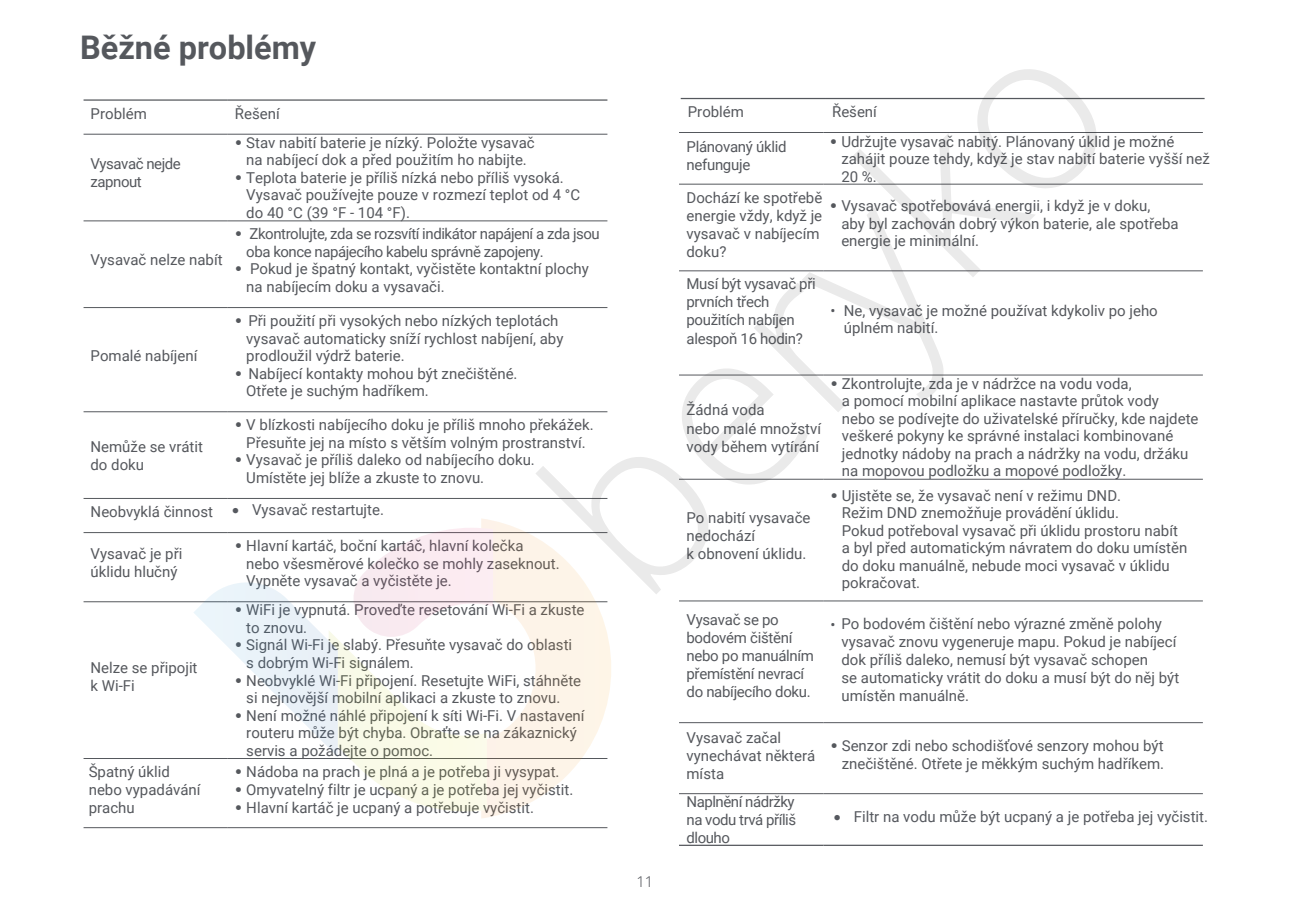
<style>
.page{position:relative;width:1290px;height:922px;background:#fff}
.page>*{position:absolute;margin:0;border:0;box-sizing:border-box;transform-origin:0 0}
.t1{font:700 32.5px "Roboto";color:#55585d}
.t2{font:15px/17.5px "Roboto";color:#55585d}
.t3{font:15px/18px "Roboto";letter-spacing:-.02em;color:#55585d}
.t4{font:15px/18px "Roboto";letter-spacing:-.03em;color:#55585d}
.t5{font:15px "Roboto";color:#56595f}
.t6{font:300 15px "Noto Sans";color:#55585d}
.s1{font-family:"Ping Fang SC"}
</style>
<div class="page">
<hr style="left:825px;top:98px;width:379px;height:1px;background:#55585d">
<hr style="left:84px;top:99px;width:144px;height:2px;background:#55585d">
<hr style="left:228px;top:99px;width:379px;height:2px;background:#55585d">
<hr style="left:84px;top:134px;width:144px;height:1px;background:#55585d">
<hr style="left:228px;top:134px;width:379px;height:1px;background:#55585d">
<hr style="left:84px;top:220px;width:144px;height:1px;background:#55585d">
<hr style="left:228px;top:220px;width:379px;height:1px;background:#55585d">
<hr style="left:84px;top:307px;width:144px;height:1px;background:#55585d">
<hr style="left:228px;top:307px;width:379px;height:1px;background:#55585d">
<hr style="left:84px;top:411px;width:144px;height:1px;background:#55585d">
<hr style="left:228px;top:411px;width:379px;height:1px;background:#55585d">
<hr style="left:84px;top:498px;width:144px;height:1px;background:#55585d">
<hr style="left:228px;top:498px;width:379px;height:1px;background:#55585d">
<hr style="left:84px;top:532px;width:144px;height:1px;background:#55585d">
<hr style="left:84px;top:601px;width:144px;height:1px;background:#55585d">
<hr style="left:84px;top:757px;width:144px;height:1px;background:#55585d">
<hr style="left:84px;top:827px;width:144px;height:1px;background:#55585d">
<hr style="left:228px;top:827px;width:379px;height:1px;background:#55585d">
<hr style="left:823px;top:132px;width:380px;height:1px;background:#55585d">
<hr style="left:823px;top:184px;width:380px;height:1px;background:#55585d">
<hr style="left:823px;top:270px;width:380px;height:1px;background:#55585d">
<hr style="left:823px;top:374px;width:380px;height:1px;background:#55585d">
<hr style="left:823px;top:478px;width:380px;height:1px;background:#55585d">
<hr style="left:679px;top:600px;width:144px;height:1px;background:#55585d">
<hr style="left:823px;top:600px;width:380px;height:1px;background:#55585d">
<hr style="left:679px;top:722px;width:144px;height:1px;background:#55585d">
<hr style="left:823px;top:722px;width:380px;height:1px;background:#55585d">
<hr style="left:679px;top:844px;width:144px;height:1px;background:#55585d">
<hr style="left:823px;top:844px;width:380px;height:1px;background:#55585d">
<hr style="left:679px;top:793px;width:144px;height:1px;background:#55585d">
<hr style="left:823px;top:793px;width:380px;height:1px;background:#55585d">
<svg style="left:193px;top:519px;width:418px;height:299px"></svg>
<svg style="left:535px;top:69px;width:561px;height:525px"></svg>
<h1 class="t1" style="left:80px;top:24px;width:238px">Běžné problémy</h1>
<p class="t2" style="left:91px;top:104px;width:58px">Problém</p>
<p class="t2" style="left:235px;top:104px;width:46px">Řešení</p>
<p class="t4" style="left:90px;top:154px;width:92px">Vysavač nejde zapnout</p>
<p class="t2" style="left:235px;top:133px;width:301px;text-align:center"><span class="s1">•</span> Stav nabití baterie je nízký. Položte vysavač na nabíjecí dok a před použitím ho nabijte.</p>
<p class="t2" style="left:246px;top:168px;width:335px;text-indent:-11px"><span class="s1">•</span> Teplota baterie je příliš nízká nebo příliš vysoká.<br>Vysavač používejte pouze v rozmezí teplot od 4 °C do 40 °C (39 °F - 104 °F).</p>
<p class="t2" style="left:91px;top:250px;width:133px">Vysavač nelze nabít</p>
<p class="t2" style="left:91px;top:346px;width:108px">Pomalé nabíjení</p>
<p class="t2" style="left:90px;top:437px;width:114px">Nemůže se vrátit do doku</p>
<p class="t4" style="left:246px;top:225px;width:355px;text-indent:-11px"><span class="s1">•</span> Zkontrolujte, zda se rozsvítí indikátor napájení a zda jsou oba konce napájecího kabelu správně zapojeny.</p>
<p class="t2" style="left:246px;top:260px;width:344px;text-indent:-11px"><span class="s1">•</span> Pokud je špatný kontakt, vyčistěte kontaktní plochy na nabíjecím doku a vysavači.</p>
<p class="t2" style="left:246px;top:311px;width:319px;text-indent:-11px"><span class="s1">•</span> Při použití při vysokých nebo nízkých teplotách vysavač automaticky sníží rychlost nabíjení, aby prodloužil výdrž baterie.</p>
<p class="t2" style="left:246px;top:364px;width:273px;text-indent:-11px"><span class="s1">•</span> Nabíjecí kontakty mohou být znečištěné.<br>Otřete je suchým hadříkem.</p>
<p class="t2" style="left:235px;top:415px;width:360px;text-align:center"><span class="s1">•</span> V blízkosti nabíjecího doku je příliš mnoho překážek.<br>Přesuňte jej na místo s větším volným prostranství.</p>
<p class="t2" style="left:246px;top:450px;width:290px;text-indent:-11px"><span class="s1">•</span> Vysavač je příliš daleko od nabíjecího doku.<br>Umístěte jej blíže a zkuste to znovu.</p>
<p class="t5" style="left:232px;top:499px;width:153px">• Vysavač restartujte.</p>
<p class="t2" style="left:91px;top:502px;width:124px">Neobvyklá činnost</p>
<p class="t2" style="left:90px;top:544px;width:93px">Vysavač je při úklidu hlučný</p>
<p class="t2" style="left:246px;top:536px;width:315px;text-indent:-11px"><span class="s1">•</span> Hlavní kartáč, boční kartáč, hlavní kolečka nebo všesměrové kolečko se mohly zaseknout.<br>Vypněte vysavač a vyčistěte je.</p>
<p class="t2" style="left:90px;top:658px;width:109px">Nelze se připojit k Wi-Fi</p>
<p class="t2" style="left:246px;top:600px;width:340px;text-indent:-11px"><span class="s1">•</span> WiFi je vypnutá. Proveďte resetování Wi-Fi a zkuste to znovu.</p>
<p class="t2" style="left:246px;top:635px;width:327px;text-indent:-11px"><span class="s1">•</span> Signál Wi-Fi je slabý. Přesuňte vysavač do oblasti s dobrým Wi-Fi signálem.</p>
<p class="t2" style="left:246px;top:670px;width:336px;text-indent:-11px"><span class="s1">•</span> Neobvyklé Wi-Fi připojení. Resetujte WiFi, stáhněte si nejnovější mobilní aplikaci a zkuste to znovu.</p>
<p class="t2" style="left:246px;top:705px;width:340px;text-indent:-11px"><span class="s1">•</span> Není možné náhlé připojení k síti Wi-Fi. V nastavení routeru může být chyba. Obraťte se na zákaznický servis a požádejte o pomoc.</p>
<p class="t2" style="left:89px;top:762px;width:113px">Špatný úklid nebo vypadávání prachu</p>
<p class="t2" style="left:235px;top:762px;width:326px"><span class="s1">•</span> Nádoba na prach je plná a je potřeba ji vysypat.</p>
<p class="t2" style="left:235px;top:780px;width:340px"><span class="s1">•</span> Omyvatelný filtr je ucpaný a je potřeba jej vyčistit.</p>
<p class="t2" style="left:235px;top:798px;width:301px"><span class="s1">•</span> Hlavní kartáč je ucpaný a potřebuje vyčistit.</p>
<p class="t6" style="left:636px;top:871px;width:19px">11</p>
<p class="t2" style="left:688px;top:103px;width:58px">Problém</p>
<p class="t2" style="left:832px;top:103px;width:46px">Řešení</p>
<p class="t3" style="left:686px;top:137px;width:102px">Plánovaný úklid nefunguje</p>
<p class="t2" style="left:841px;top:132px;width:370px;text-indent:-11px"><span class="s1">•</span> Udržujte vysavač nabitý. Plánovaný úklid je možné zahájit pouze tehdy, když je stav nabití baterie vyšší než<br>20 %.</p>
<p class="t2" style="left:686px;top:188px;width:137px">Dochází ke spotřebě energie vždy, když je vysavač v nabíjecím doku?</p>
<p class="t2" style="left:841px;top:197px;width:339px;text-indent:-11px"><span class="s1">•</span> Vysavač spotřebovává energii, i když je v doku,<br>aby byl zachován dobrý výkon baterie, ale spotřeba energie je minimální.</p>
<p class="t3" style="left:686px;top:274px;width:131px">Musí být vysavač při prvních třech použitích nabíjen alespoň 16 hodin?</p>
<p class="t2" style="left:844px;top:301px;width:315px;text-indent:-13px">• Ne, vysavač je možné používat kdykoliv po jeho úplném nabití.</p>
<p class="t2" style="left:686px;top:400px;width:136px">Žádná voda<br>nebo malé množství vody během vytírání</p>
<p class="t2" style="left:686px;top:508px;width:126px">Po nabití vysavače nedochází<br>k obnovení úklidu.</p>
<p class="t2" style="left:842px;top:374px;width:358px;text-indent:-11px"><span class="s1">•</span> Zkontrolujte, zda je v nádržce na vodu voda,<br>a pomocí mobilní aplikace nastavte průtok vody<br>nebo se podívejte do uživatelské příručky, kde najdete veškeré pokyny ke správné instalaci kombinované jednotky nádoby na prach a nádržky na vodu, držáku na mopovou podložku a mopové podložky.</p>
<p class="t2" style="left:842px;top:485px;width:347px;text-indent:-11px"><span class="s1">•</span> Ujistěte se, že vysavač není v režimu DND.<br>Režim DND znemožňuje provádění úklidu.<br>Pokud potřeboval vysavač při úklidu prostoru nabít a byl před automatickým návratem do doku umístěn do doku manuálně, nebude moci vysavač v úklidu pokračovat.</p>
<p class="t3" style="left:686px;top:610px;width:129px">Vysavač se po bodovém čištění nebo po manuálním přemístění nevrací do nabíjecího doku.</p>
<p class="t2" style="left:841px;top:613px;width:339px;text-indent:-11px">• Po bodovém čištění nebo výrazné změně polohy vysavač znovu vygeneruje mapu. Pokud je nabíjecí dok příliš daleko, nemusí být vysavač schopen<br>se automaticky vrátit do doku a musí být do něj být umístěn manuálně.</p>
<p class="t2" style="left:686px;top:727px;width:130px">Vysavač začal vynechávat některá místa</p>
<p class="t2" style="left:830px;top:736px;width:335px;text-align:right"><span class="s1">•</span> Senzor zdi nebo schodišťové senzory mohou být znečištěné. Otřete je měkkým suchým hadříkem.</p>
<p class="t2" style="left:686px;top:791px;width:111px;text-align:justify">Naplnění nádržky na vodu trvá příliš dlouho</p>
<p class="t5" style="left:834px;top:805px;width:376px">• Filtr na vodu může být ucpaný a je potřeba jej vyčistit.</p>
</div>
